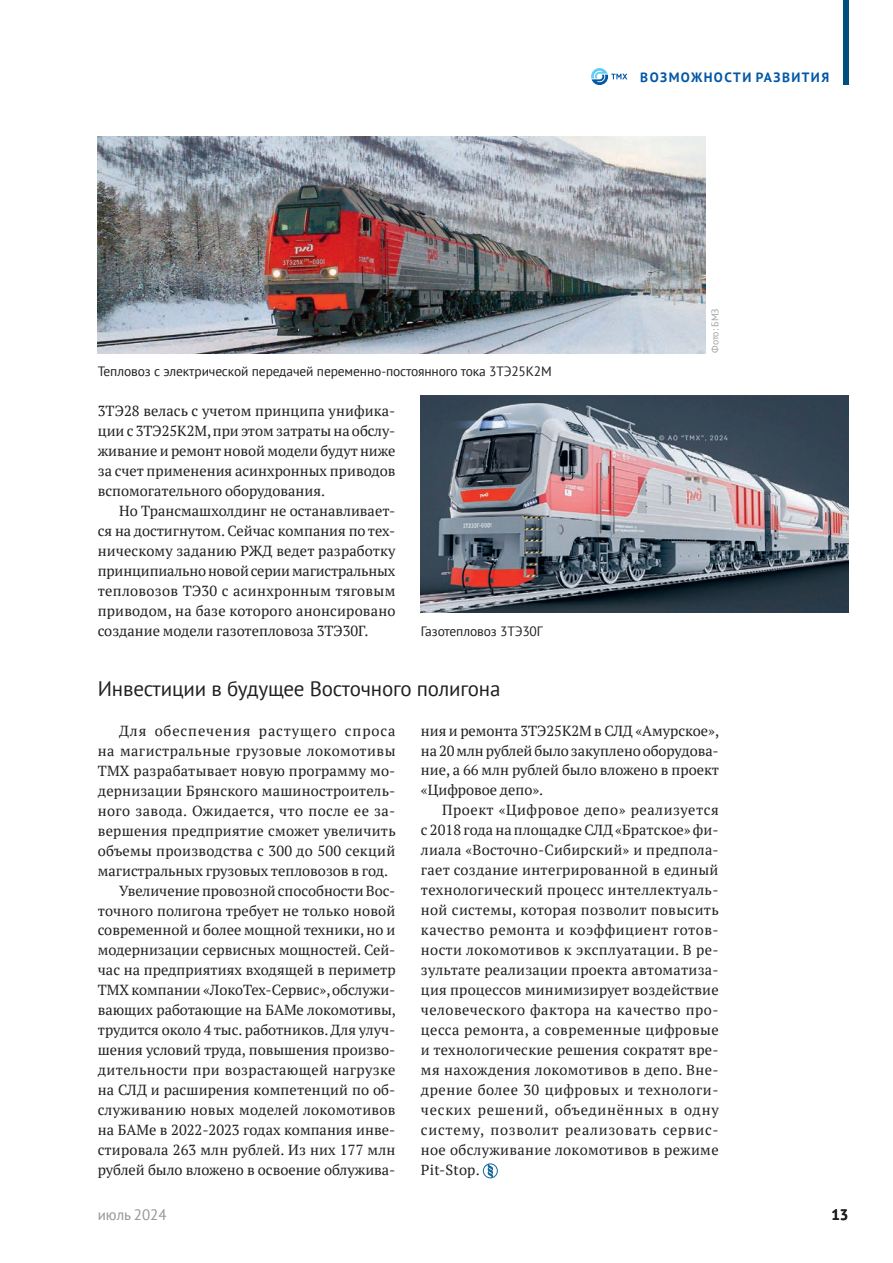
<style>
.page{position:relative;width:893px;height:1263px;background:#fff}
.page>*{position:absolute;margin:0;border:0;box-sizing:border-box;transform-origin:0 0}
.t1{font:21px "PT Sans";letter-spacing:-.01em;color:#231f20}
.t2{font:15px "PT Sans";color:#939598}
.t3{font:700 15px "PT Sans";color:#231f20}
.t4{font:14.55px/20px "PT Serif";color:#231f20;text-align:justify}
.t5{font:13.5px "PT Sans";letter-spacing:-.01em;color:#231f20}
.t6{font:700 13.5px "PT Sans";letter-spacing:.105em;color:#0158a6}
.t7{font:9.75px "PT Sans";color:#939598}
</style>
<div class="page">
<img style="left:98px;top:136px;width:608px;height:217px">
<svg style="left:483px;top:1163px;width:15px;height:15px"></svg>
<img style="left:421px;top:396px;width:428px;height:217px">
<div style="left:843px;top:0;width:5px;height:85px;background:#004f7f"></div>
<svg style="left:591px;top:68px;width:36px;height:17px"></svg>
<p class="t6" style="left:640px;top:68px;width:190px">ВОЗМОЖНОСТИ РАЗВИТИЯ</p>
<p class="t5" style="left:98px;top:363px;width:455px">Тепловоз с электрической передачей переменно-постоянного тока 3ТЭ25К2М</p>
<p class="t4" style="left:98px;top:401px;width:299px">3ТЭ28 велась с учетом принципа унифика&shy;ции с 3ТЭ25К2М, при этом затраты на обслу&shy;живание и ремонт новой модели будут ниже за счет применения асинхронных приводов вспомогательного оборудования.</p>
<p class="t4" style="left:98px;top:500px;width:299px;text-indent:21px">Но Трансмашхолдинг не останавливает&shy;ся на достигнутом. Сейчас компания по тех&shy;ническому заданию РЖД ведет разработку принципиально новой серии магистральных тепловозов ТЭ30 с асинхронным тяговым приводом, на базе которого анонсировано создание модели газотепловоза 3ТЭ30Г.</p>
<p class="t5" style="left:421px;top:622px;width:123px">Газотепловоз 3ТЭ30Г</p>
<p class="t7" style="left:709px;top:353px;width:46px;rotate:-90deg">Фото: БМЗ</p>
<h1 class="t1" style="left:98px;top:675px;width:404px">Инвестиции в будущее Восточного полигона</h1>
<p class="t4" style="left:98px;top:720px;width:299px;text-indent:21px">Для обеспечения растущего спроса на магистральные грузовые локомотивы ТМХ разрабатывает новую программу мо&shy;дернизации Брянского машиностроитель&shy;ного завода. Ожидается, что после ее за&shy;вершения предприятие сможет увеличить объемы производства с 300 до 500 секций магистральных грузовых тепловозов в год.</p>
<p class="t4" style="left:98px;top:880px;width:300px;text-indent:21px">Увеличение провозной способности Вос&shy;точного полигона требует не только новой современной и более мощной техники, но и модернизации сервисных мощностей. Сей&shy;час на предприятиях входящей в периметр ТМХ компании «ЛокоТех-Сервис», обслужи&shy;вающих работающие на БАМе локомотивы, трудится около 4 тыс. работников. Для улуч&shy;шения условий труда, повышения произво&shy;дительности при возрастающей нагрузке на СЛД и расширения компетенций по об&shy;служиванию новых моделей локомотивов на БАМе в 2022-2023 годах компания инве&shy;стировала 263 млн рублей. Из них 177 млн рублей было вложено в освоение облужива-</p>
<p class="t4" style="left:421px;top:720px;width:300px">ния и ремонта 3ТЭ25К2М в СЛД «Амурское», на 20 млн рублей было закуплено оборудова&shy;ние, а 66 млн рублей было вложено в проект «Цифровое депо».</p>
<p class="t4" style="left:421px;top:800px;width:299px;text-indent:21px">Проект «Цифровое депо» реализуется с 2018 года на площадке СЛД «Братское» фи&shy;лиала «Восточно-Сибирский» и предпола&shy;гает создание интегрированной в единый технологический процесс интеллектуаль&shy;ной системы, которая позволит повысить качество ремонта и коэффициент готов&shy;ности локомотивов к эксплуатации. В ре&shy;зультате реализации проекта автоматиза&shy;ция процессов минимизирует воздействие человеческого фактора на качество про&shy;цесса ремонта, а современные цифровые и технологические решения сократят вре&shy;мя нахождения локомотивов в депо. Вне&shy;дрение более 30 цифровых и технологи&shy;ческих решений, объединённых в одну систему, позволит реализовать сервис&shy;ное обслуживание локомотивов в режиме Рit-Stop.</p>
<p class="t2" style="left:98px;top:1205px;width:70px">июль 2024</p>
<p class="t3" style="left:831px;top:1205px;width:19px">13</p>
</div>
